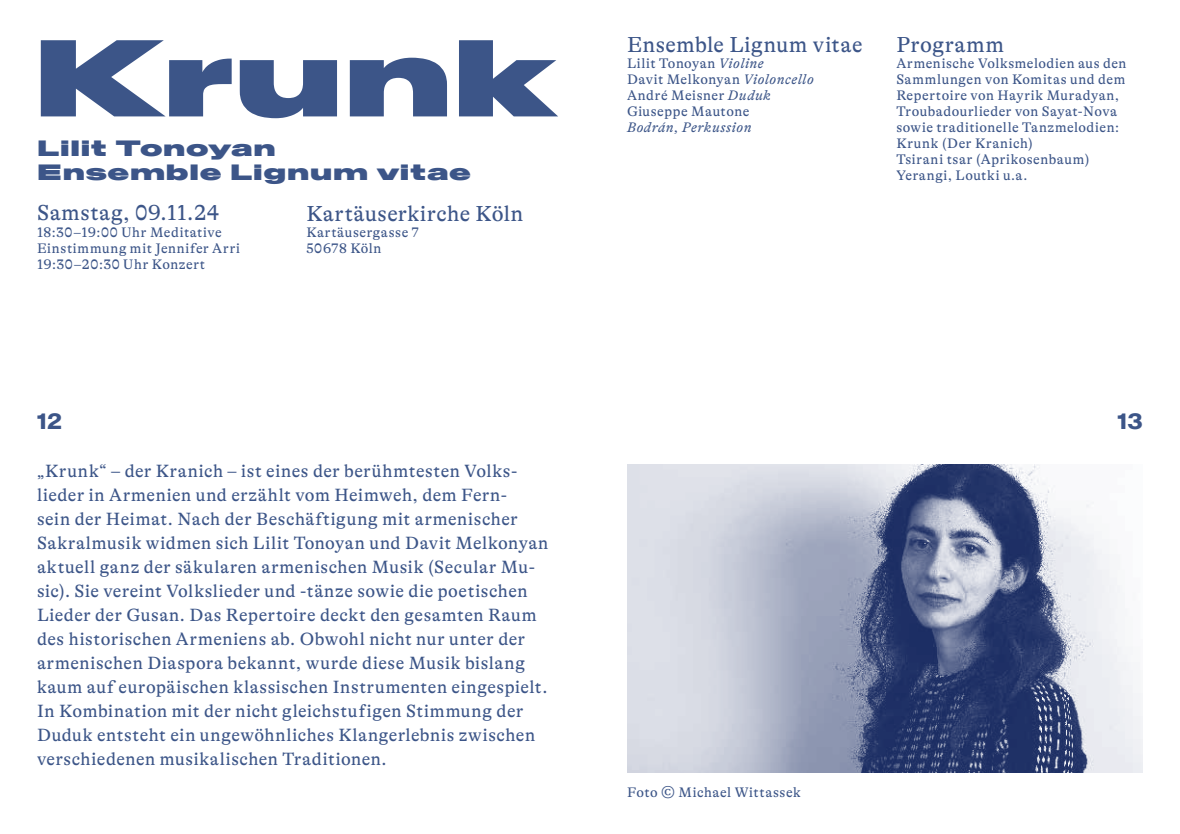
<style>
.page{position:relative;width:1180px;height:834px;background:#fff}
.page>*{position:absolute;margin:0;border:0;box-sizing:border-box;transform-origin:0 0}
.t1{font:108px "Baikal VAR";color:#3c5588}
.t2{font:22px "GT Alpina";letter-spacing:.025em;color:#3c5588}
.t3{font:22px "Baikal Ult Exp Ext Blk";letter-spacing:.03em;color:#3c5588}
.t4{font:22px "Baikal VAR";color:#3c5588}
.t5{font:18px/24px "GT Alpina";letter-spacing:.025em;color:#3c5588}
.t6{font:14px/16px "GT Alpina";letter-spacing:.04em;color:#3c5588}
.t7{font:italic 14px "GT Alpina";letter-spacing:.04em;color:#3c5588}
.s1{font-style:italic}
</style>
<div class="page">
<img style="left:627px;top:464px;width:515px;height:308px">
<h1 class="t1" style="left:33px;top:11px;width:524px">Krunk</h1>
<p class="t3" style="left:37px;top:135px;width:240px">Lilit Tonoyan</p>
<p class="t3" style="left:37px;top:159px;width:435px">Ensemble Lignum vitae</p>
<p class="t2" style="left:37px;top:201px;width:184px">Samstag, 09.11.24</p>
<p class="t6" style="left:37px;top:224px;width:204px">18:30–19:00 Uhr Meditative<br>Einstimmung mit Jennifer Arri<br>19:30–20:30 Uhr Konzert</p>
<p class="t2" style="left:306px;top:201px;width:218px">Kartäuserkirche Köln</p>
<p class="t6" style="left:306px;top:224px;width:114px">Kartäusergasse 7<br>50678 Köln</p>
<p class="t2" style="left:627px;top:33px;width:237px">Ensemble Lignum vitae</p>
<p class="t6" style="left:627px;top:56px;width:188px">Lilit Tonoyan <span class="s1">Violine<br></span>Davit Melkonyan <span class="s1">Violoncello<br></span>André Meisner <span class="s1">Duduk<br></span>Giuseppe Mautone</p>
<p class="t7" style="left:627px;top:120px;width:126px">Bodrán, Perkussion</p>
<p class="t2" style="left:896px;top:33px;width:109px">Programm</p>
<p class="t6" style="left:896px;top:56px;width:232px">Armenische Volksmelodien aus den<br>Sammlungen von Komitas und dem<br>Repertoire von Hayrik Muradyan,<br>Troubadourlieder von Sayat-Nova sowie traditionelle Tanzmelodien:<br>Krunk (Der Kranich)<br>Tsirani tsar (Aprikosenbaum)<br>Yerangi, Loutki u.a.</p>
<p class="t4" style="left:37px;top:407px;width:27px">12</p>
<p class="t4" style="left:1117px;top:407px;width:27px">13</p>
<p class="t5" style="left:37px;top:458px;width:513px">„Krunk“ – der Kranich – ist eines der berühmtesten Volks&shy;lieder in Armenien und erzählt vom Heimweh, dem Fern-<br>sein der Heimat. Nach der Beschäftigung mit armenischer Sakralmusik widmen sich Lilit Tonoyan und Davit Melkonyan aktuell ganz der säkularen armenischen Musik (Secular Mu&shy;sic). Sie vereint Volkslieder und -tänze sowie die poetischen Lieder der Gusan. Das Repertoire deckt den gesamten Raum des historischen Armeniens ab. Obwohl nicht nur unter der armenischen Diaspora bekannt, wurde diese Musik bislang kaum auf europäischen klassischen Instrumenten eingespielt.<br>In Kombination mit der nicht gleichstufigen Stimmung der Duduk entsteht ein ungewöhnliches Klangerlebnis zwischen verschiedenen musikalischen Traditionen.</p>
<p class="t6" style="left:627px;top:784px;width:175px">Foto © Michael Wittassek</p>
</div>
